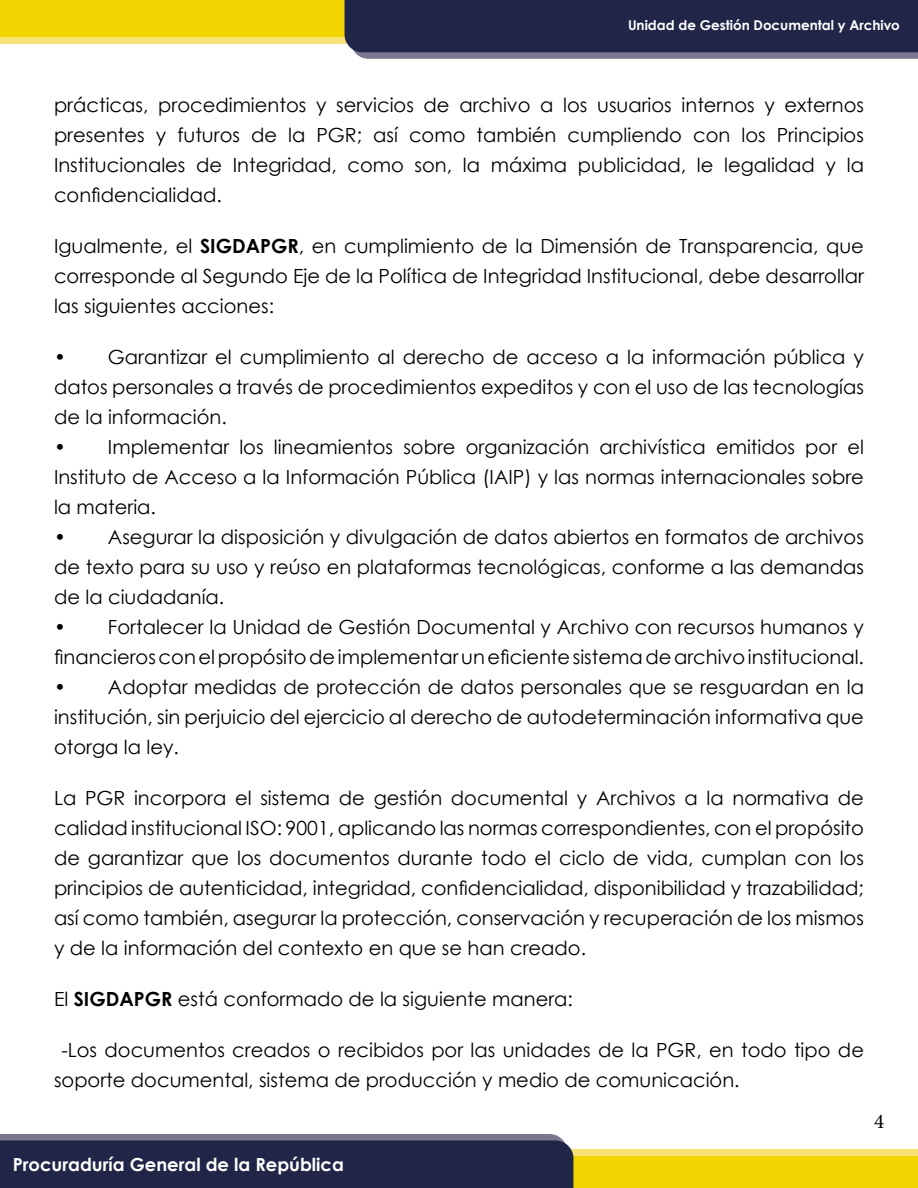
<style>
.page{position:relative;width:918px;height:1188px;background:#fff}
.page>*{position:absolute;margin:0;border:0;box-sizing:border-box;transform-origin:0 0}
.t1{font:21px "Minion Pro";color:#000}
.t2{font:19.5px/30px "Century Gothic";color:#000;text-align:justify}
.t3{font:700 18px "Century Gothic";color:#fff}
.t4{font:700 13.5px "Century Gothic";color:#fff}
.s1{font-weight:700}
</style>
<div class="page">
<svg style="left:0;top:0;width:918px;height:59px;background:#77724f"></svg>
<svg style="left:0;top:1134px;width:918px;height:54px;background:#777252"></svg>
<p class="t4" style="left:628px;top:15px;width:273px">Unidad de Gestión Documental y Archivo</p>
<p class="t2" style="left:54px;top:90px;width:812px">prácticas, procedimientos y servicios de archivo a los usuarios internos y externos presentes y futuros de la PGR; así como también cumpliendo con los Principios Institucionales de Integridad, como son, la máxima publicidad, le legalidad y la confidencialidad.</p>
<p class="t2" style="left:54px;top:231px;width:812px">Igualmente, el <span class="s1">SIGDAPGR</span>, en cumplimiento de la Dimensión de Transparencia, que corresponde al Segundo Eje de la Política de Integridad Institucional, debe desarrollar las siguientes acciones:</p>
<p class="t2" style="left:54px;top:342px;width:812px">• Garantizar el cumplimiento al derecho de acceso a la información pública y datos personales a través de procedimientos expeditos y con el uso de las tecnologías de la información.</p>
<p class="t2" style="left:54px;top:432px;width:812px">• Implementar los lineamientos sobre organización archivística emitidos por el Instituto de Acceso a la Información Pública (IAIP) y las normas internacionales sobre la materia.</p>
<p class="t2" style="left:54px;top:522px;width:812px">• Asegurar la disposición y divulgación de datos abiertos en formatos de archivos de texto para su uso y reúso en plataformas tecnológicas, conforme a las demandas de la ciudadanía.</p>
<p class="t2" style="left:54px;top:612px;width:812px">• Fortalecer la Unidad de Gestión Documental y Archivo con recursos humanos y financieros con el propósito de implementar un eficiente sistema de archivo institucional.</p>
<p class="t2" style="left:54px;top:672px;width:812px">• Adoptar medidas de protección de datos personales que se resguardan en la institución, sin perjuicio del ejercicio al derecho de autodeterminación informativa que otorga la ley.</p>
<p class="t2" style="left:54px;top:783px;width:812px">La PGR incorpora el sistema de gestión documental y Archivos a la normativa de calidad institucional ISO: 9001, aplicando las normas correspondientes, con el propósito de garantizar que los documentos durante todo el ciclo de vida, cumplan con los principios de autenticidad, integridad, confidencialidad, disponibilidad y trazabilidad; así como también, asegurar la protección, conservación y recuperación de los mismos y de la información del contexto en que se han creado.</p>
<p class="t2" style="left:54px;top:984px;width:521px">El <span class="s1">SIGDAPGR</span> está conformado de la siguiente manera:</p>
<p class="t2" style="left:54px;top:1035px;width:812px;text-indent:7px">-Los documentos creados o recibidos por las unidades de la PGR, en todo tipo de soporte documental, sistema de producción y medio de comunicación.</p>
<p class="t1" style="left:874px;top:1107px;width:12px">4</p>
<p class="t3" style="left:13px;top:1151px;width:333px">Procuraduría General de la República</p>
</div>
